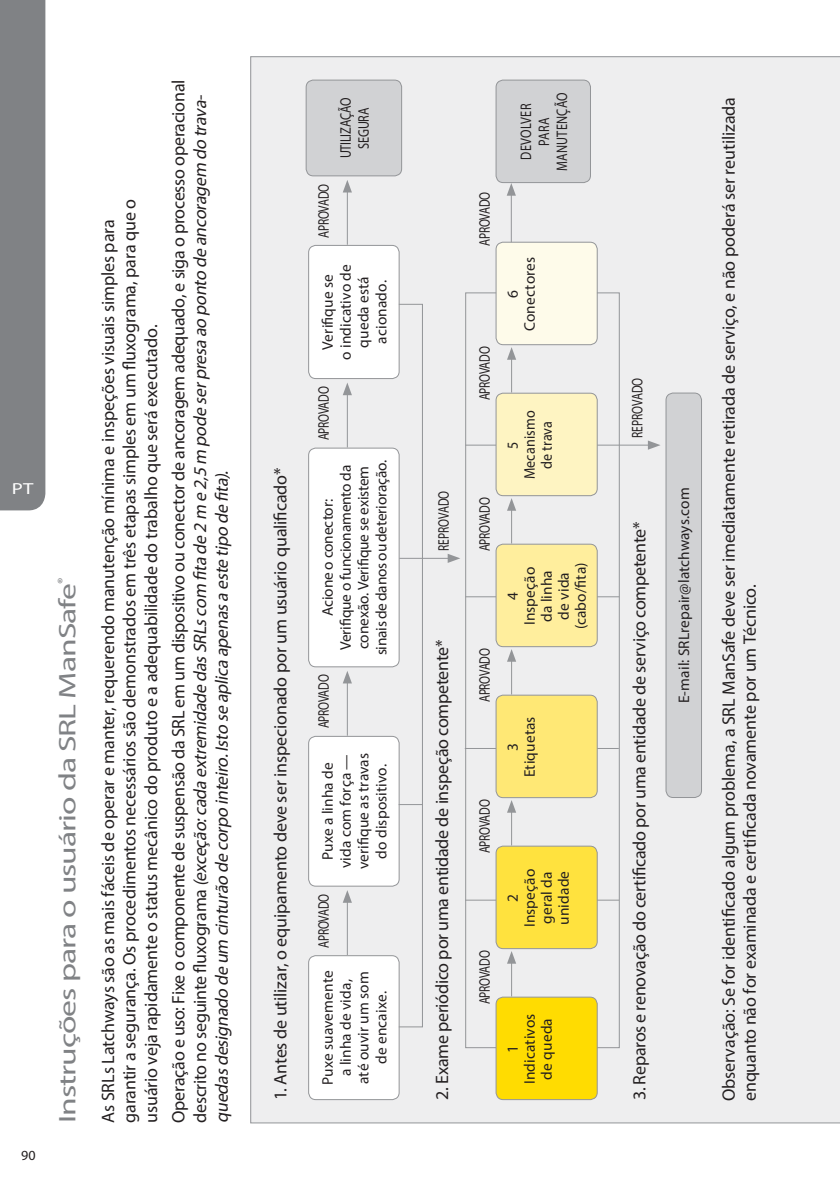
<style>
.page{position:relative;width:840px;height:1191px;background:#fff}
.page>*{position:absolute;margin:0;border:0;box-sizing:border-box;transform-origin:0 0}
.t1{font:24px "Myriad Pro";letter-spacing:-.03em;color:#808285;scale:1.4 1}
.t2{font:18px/21.6px "Myriad Pro";letter-spacing:-.01em;color:#231f20}
.t3{font:italic 18px/21.6px "Myriad Pro";color:#231f20}
.t4{font:16px "Myriad Pro";color:#fff;scale:1.3 1}
.t5{font:15.4px/17.8px "Myriad Pro";letter-spacing:.005em;color:#231f20;text-align:center}
.t6{font:15.4px "Myriad Pro";letter-spacing:-.025em;color:#231f20;scale:.75 1}
.t7{font:15.4px/17.8px "Myriad Pro";letter-spacing:.025em;color:#231f20;text-align:center;scale:.8 1}
.t8{font:15.4px "Myriad Pro";letter-spacing:.005em;color:#231f20;scale:.75 1}
.t9{font:15.4px/17px "Myriad Pro";letter-spacing:.005em;color:#231f20;text-align:center;scale:.92 1}
.t10{font:15.4px/17.8px "Myriad Pro";letter-spacing:-.02em;color:#231f20;text-align:center;scale:.8 1}
.t11{font:14px "Myriad Pro";color:#231f20}
.s1{font-style:normal}
</style>
<div class="page">
<div style="left:0;top:0;width:45px;height:510px;background:#808285"></div>
<div style="left:250px;top:56px;width:589px;height:1067px;background:#eeeeef"></div>
<hr style="left:465px;top:899px;width:154px;height:1px;background:#939598">
<hr style="left:464px;top:748px;width:154px;height:1px;background:#939598">
<hr style="left:465px;top:596px;width:154px;height:1px;background:#939598">
<div style="left:308px;top:955px;width:91px;height:144px;background:#fff;border-radius:7px"></div>
<div style="left:308px;top:955px;width:91px;height:145px;border:1px solid #939598;border-radius:7px"></div>
<div style="left:496px;top:846px;width:101px;height:102px;background:#ffe23e;border-radius:7px"></div>
<div style="left:495px;top:845px;width:102px;height:104px;border:1px solid #939598;border-radius:7px"></div>
<div style="left:496px;top:544px;width:101px;height:102px;background:#ffee9d;border-radius:7px"></div>
<div style="left:495px;top:543px;width:102px;height:104px;border:1px solid #939598;border-radius:7px"></div>
<div style="left:496px;top:242px;width:101px;height:103px;background:#fefbea;border-radius:7px"></div>
<div style="left:495px;top:242px;width:102px;height:103px;border:1px solid #939598;border-radius:7px"></div>
<div style="left:308px;top:736px;width:91px;height:150px;background:#fff;border-radius:7px"></div>
<div style="left:308px;top:736px;width:91px;height:150px;border:1px solid #939598;border-radius:7px"></div>
<div style="left:308px;top:245px;width:91px;height:133px;background:#fff;border-radius:7px"></div>
<div style="left:308px;top:245px;width:91px;height:134px;border:1px solid #939598;border-radius:7px"></div>
<div style="left:306px;top:80px;width:95px;height:96px;background:#d1d2d4;border-radius:7px"></div>
<div style="left:305px;top:80px;width:97px;height:96px;border:1px solid #939598;border-radius:7px"></div>
<div style="left:496px;top:80px;width:94px;height:103px;background:#d1d2d4;border-radius:7px"></div>
<div style="left:495px;top:80px;width:95px;height:103px;border:1px solid #939598;border-radius:7px"></div>
<div style="left:308px;top:448px;width:91px;height:219px;background:#fff;border-radius:7px"></div>
<div style="left:308px;top:447px;width:91px;height:220px;border:1px solid #939598;border-radius:7px"></div>
<div style="left:665px;top:393px;width:36px;height:404px;background:#d1d2d4;border-radius:7px"></div>
<div style="left:665px;top:392px;width:36px;height:406px;border:1px solid #939598;border-radius:7px"></div>
<hr style="left:346px;top:899px;width:1px;height:56px;background:#939598">
<svg style="left:342px;top:890px;width:10px;height:12px"></svg>
<svg style="left:400px;top:804px;width:23px;height:1px"></svg>
<div style="left:398px;top:304px;width:24px;height:723px;border:1px solid #939598"></div>
<div style="left:465px;top:292px;width:31px;height:756px;border:1px solid #939598"></div>
<div style="left:596px;top:292px;width:23px;height:756px;border:1px solid #939598"></div>
<hr style="left:346px;top:680px;width:1px;height:55px;background:#939598">
<svg style="left:342px;top:671px;width:10px;height:12px"></svg>
<hr style="left:399px;top:558px;width:51px;height:1px;background:#939598">
<svg style="left:447px;top:554px;width:13px;height:9px"></svg>
<hr style="left:465px;top:444px;width:185px;height:1px;background:#939598">
<svg style="left:647px;top:440px;width:13px;height:10px"></svg>
<hr style="left:346px;top:392px;width:1px;height:55px;background:#939598">
<svg style="left:342px;top:382px;width:10px;height:13px"></svg>
<hr style="left:346px;top:189px;width:1px;height:56px;background:#939598">
<svg style="left:342px;top:180px;width:10px;height:12px"></svg>
<hr style="left:511px;top:960px;width:1px;height:36px;background:#939598">
<svg style="left:506px;top:951px;width:10px;height:12px"></svg>
<hr style="left:511px;top:809px;width:1px;height:36px;background:#939598">
<svg style="left:506px;top:800px;width:10px;height:12px"></svg>
<hr style="left:511px;top:658px;width:1px;height:36px;background:#939598">
<svg style="left:506px;top:649px;width:10px;height:12px"></svg>
<hr style="left:511px;top:507px;width:1px;height:36px;background:#939598">
<svg style="left:506px;top:498px;width:10px;height:13px"></svg>
<hr style="left:511px;top:356px;width:1px;height:36px;background:#939598">
<svg style="left:506px;top:347px;width:10px;height:13px"></svg>
<hr style="left:510px;top:192px;width:1px;height:50px;background:#939598">
<svg style="left:506px;top:183px;width:9px;height:13px"></svg>
<div style="left:496px;top:997px;width:101px;height:102px;background:#ffdc01;border-radius:7px"></div>
<div style="left:495px;top:996px;width:102px;height:104px;border:1px solid #939598;border-radius:7px"></div>
<div style="left:496px;top:695px;width:101px;height:102px;background:#ffe875;border-radius:7px"></div>
<div style="left:495px;top:694px;width:102px;height:104px;border:1px solid #939598;border-radius:7px"></div>
<div style="left:496px;top:393px;width:101px;height:103px;background:#fef4c2;border-radius:7px"></div>
<div style="left:495px;top:393px;width:102px;height:103px;border:1px solid #939598;border-radius:7px"></div>
<p class="t4" style="left:12px;top:479px;width:18px">PT</p>
<p class="t11" style="left:21px;top:1146px;width:16px">90</p>
<p class="t1" style="left:52px;top:1123px;width:391px;rotate:-90deg">Instruções para o usuário da SRL ManSafe<sup>®</sup></p>
<p class="t2" style="left:97px;top:1123px;width:925px;rotate:-90deg">As SRLs Latchways são as mais fáceis de operar e manter, requerendo manutenção mínima e inspeções visuais simples para garantir a segurança. Os procedimentos necessários são demonstrados em três etapas simples em um fluxograma, para que o usuário veja rapidamente o status mecânico do produto e a adequabilidade do trabalho que será executado.</p>
<p class="t3" style="left:167px;top:1123px;width:1044px;rotate:-90deg"><span class="s1">Operação e uso: Fixe o componente de suspensão da SRL em um dispositivo ou conector de ancoragem adequado, e siga o processo operacional d e s c r i t o n o s e g u i n t e fl u x o g r a m a</span> (exceção:cada extremidade dasSRLscom fita de 2 m e 2,5 m pode serpresa ao ponto de ancoragem do trava&shy;quedasdesignado de um cinturão de corpo inteiro.Isto se aplica apenasa este tipo de fita).</p>
<p class="t2" style="left:269px;top:1100px;width:634px;rotate:-90deg">1. Antes de utilizar, o equipamento deve ser inspecionado por um usuário qualificado*</p>
<p class="t6" style="left:314px;top:237px;width:73px;rotate:-90deg">APROVADO</p>
<p class="t10" style="left:336px;top:158px;width:77px;rotate:-90deg">UTILIZAÇÃO<br>SEGURA</p>
<p class="t7" style="left:516px;top:171px;width:100px;rotate:-90deg">DEVOLVER<br>PARA<br>MANUTENÇÃO</p>
<p class="t6" style="left:474px;top:246px;width:73px;rotate:-90deg">APROVADO</p>
<p class="t5" style="left:503px;top:331px;width:76px;line-height:17px;rotate:-90deg">6<br>Conectores</p>
<p class="t5" style="left:318px;top:360px;width:97px;rotate:-90deg">Verifique se<br>o indicativo de queda está acionado.</p>
<p class="t6" style="left:474px;top:400px;width:73px;rotate:-90deg">APROVADO</p>
<p class="t6" style="left:314px;top:440px;width:73px;rotate:-90deg">APROVADO</p>
<p class="t8" style="left:627px;top:438px;width:82px;rotate:-90deg">REPROVADO</p>
<p class="t9" style="left:520px;top:479px;width:77px;rotate:-90deg">Mecanismo de trava</p>
<p class="t9" style="left:503px;top:448px;width:9px;rotate:-90deg">5</p>
<p class="t5" style="left:336px;top:655px;width:197px;rotate:-90deg">Verifique o funcionamento da conexão. Verifique se existem sinais de danos ou deterioração.</p>
<p class="t8" style="left:434px;top:551px;width:82px;rotate:-90deg">REPROVADO</p>
<p class="t6" style="left:474px;top:551px;width:73px;rotate:-90deg">APROVADO</p>
<p class="t5" style="left:318px;top:616px;width:118px;rotate:-90deg">Acione o conector:</p>
<p class="t2" style="left:628px;top:1100px;width:580px;rotate:-90deg">3. Reparos e renovação do certificado por uma entidade de serviço competente*</p>
<p class="t5" style="left:503px;top:629px;width:68px;line-height:17px;rotate:-90deg">4<br>Inspeção da linha de vida (cabo/fita)</p>
<p class="t2" style="left:431px;top:1100px;width:462px;rotate:-90deg">2. Exame periódico por uma entidade de inspeção competente*</p>
<p class="t6" style="left:474px;top:702px;width:73px;rotate:-90deg">APROVADO</p>
<p class="t6" style="left:314px;top:728px;width:73px;rotate:-90deg">APROVADO</p>
<p class="t5" style="left:503px;top:777px;width:62px;line-height:17px;rotate:-90deg">3<br>Etiquetas</p>
<p class="t5" style="left:318px;top:869px;width:118px;rotate:-90deg">Puxe a linha de vida com força — verifique as travas do dispositivo.</p>
<p class="t6" style="left:474px;top:853px;width:73px;rotate:-90deg">APROVADO</p>
<p class="t5" style="left:503px;top:927px;width:60px;line-height:17px;rotate:-90deg">2<br>Inspeção geral da unidade</p>
<p class="t6" style="left:314px;top:948px;width:73px;rotate:-90deg">APROVADO</p>
<p class="t6" style="left:474px;top:1004px;width:73px;rotate:-90deg">APROVADO</p>
<p class="t5" style="left:318px;top:1084px;width:116px;rotate:-90deg">Puxe suavemente a linha de vida, até ouvir um som de encaixe.</p>
<p class="t5" style="left:503px;top:1084px;width:72px;line-height:17px;rotate:-90deg">1<br>Indicativos de queda</p>
<p class="t5" style="left:674px;top:703px;width:217px;rotate:-90deg">E-mail: SRLrepair@latchways.com</p>
<p class="t2" style="left:717px;top:1101px;width:1005px;line-height:21px;rotate:-90deg">Observação: Se for identificado algum problema, a SRL ManSafe deve ser imediatamente retirada de serviço, e não poderá ser reutilizada enquanto não for examinada e certificada novamente por um Técnico.</p>
</div>
